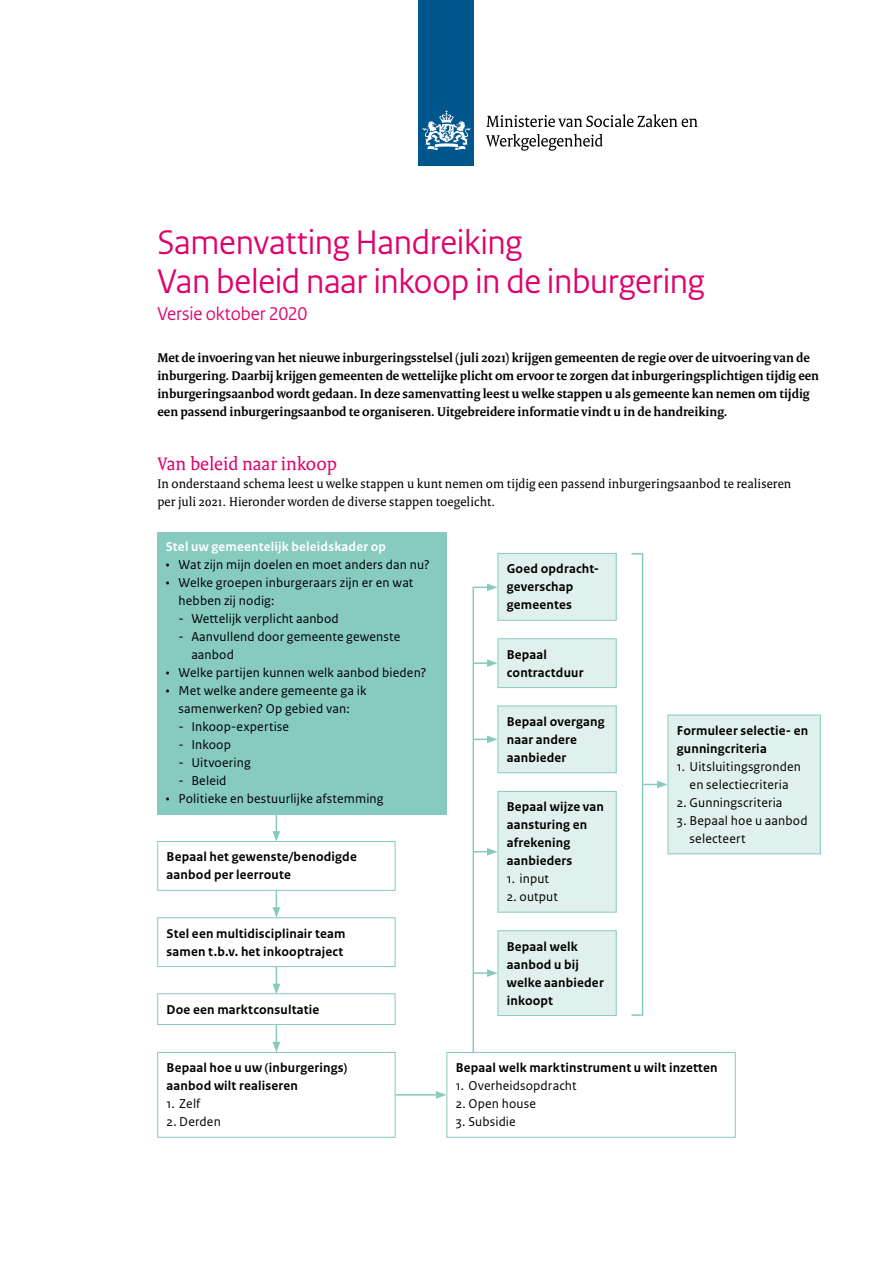
<style>
.page{position:relative;width:893px;height:1263px;background:#fff}
.page>*{position:absolute;margin:0;border:0;box-sizing:border-box;transform-origin:0 0}
.t1{font:36px/39px "Rijksoverheid Sans Heading";letter-spacing:-.01em;color:#e0006c}
.t2{font:19.5px "Rijksoverheid Serif";color:#e0006c}
.t3{font:19.5px "Rijksoverheid Sans Heading";letter-spacing:-.005em;color:#e0006c}
.t4{font:13.5px/18px "Rijksoverheid Sans Text";letter-spacing:.01em;color:#000}
.t5{font:700 13.5px/18px "Rijksoverheid Sans Text";letter-spacing:.015em;color:#000}
.t6{font:700 13.5px/18px "Rijksoverheid Serif";color:#000}
.t7{font:13.5px/18px "Rijksoverheid Serif";letter-spacing:.01em;color:#000}
.t8{font:700 13.5px "Rijksoverheid Sans Text";letter-spacing:.015em;color:#fff}
</style>
<div class="page">
<div style="left:157px;top:532px;width:289px;height:282px;background:#86cac0"></div>
<div style="left:157px;top:841px;width:238px;height:50px;border:1px solid #86cac0"></div>
<div style="left:498px;top:553px;width:118px;height:67px;background:#e0f0ed"></div>
<div style="left:497px;top:553px;width:120px;height:68px;border:1px solid #86cac0"></div>
<div style="left:498px;top:639px;width:118px;height:48px;background:#e0f0ed"></div>
<div style="left:497px;top:638px;width:120px;height:50px;border:1px solid #86cac0"></div>
<div style="left:498px;top:706px;width:118px;height:67px;background:#e0f0ed"></div>
<div style="left:497px;top:705px;width:120px;height:68px;border:1px solid #86cac0"></div>
<div style="left:498px;top:931px;width:118px;height:84px;background:#e0f0ed"></div>
<div style="left:497px;top:930px;width:120px;height:86px;border:1px solid #86cac0"></div>
<div style="left:498px;top:791px;width:118px;height:121px;background:#e0f0ed"></div>
<div style="left:497px;top:791px;width:120px;height:121px;border:1px solid #86cac0"></div>
<div style="left:668px;top:715px;width:152px;height:139px;background:#e0f0ed"></div>
<div style="left:668px;top:715px;width:153px;height:139px;border:1px solid #86cac0"></div>
<div style="left:157px;top:917px;width:238px;height:50px;border:1px solid #86cac0"></div>
<div style="left:157px;top:993px;width:238px;height:32px;border:1px solid #86cac0"></div>
<div style="left:157px;top:1052px;width:238px;height:85px;border:1px solid #86cac0"></div>
<div style="left:446px;top:1052px;width:290px;height:85px;border:1px solid #86cac0"></div>
<svg style="left:273px;top:814px;width:7px;height:28px"></svg>
<svg style="left:273px;top:890px;width:7px;height:28px"></svg>
<svg style="left:273px;top:967px;width:7px;height:27px"></svg>
<svg style="left:273px;top:1025px;width:7px;height:27px"></svg>
<hr style="left:395px;top:1094px;width:43px;height:1px;background:#86cac0">
<svg style="left:436px;top:1091px;width:10px;height:8px"></svg>
<svg style="left:643px;top:781px;width:25px;height:7px"></svg>
<svg style="left:472px;top:583px;width:25px;height:471px"></svg>
<div style="left:631px;top:553px;width:12px;height:463px;border:2px solid #86cac0"></div>
<div style="left:419px;top:0;width:55px;height:166px;background:#00578e"></div>
<svg style="left:423px;top:110px;width:47px;height:40px"></svg>
<svg style="left:486px;top:114px;width:211px;height:13px"></svg>
<svg style="left:486px;top:134px;width:116px;height:17px"></svg>
<h1 class="t1" style="left:157px;top:223px;width:549px">Samenvatting Handreiking<br>Van beleid naar inkoop in de inburgering</h1>
<h2 class="t3" style="left:157px;top:302px;width:152px">Versie oktober 2020</h2>
<p class="t6" style="left:157px;top:348px;width:663px">Met de invoering van het nieuwe inburgeringsstelsel (juli 2021) krijgen gemeenten de regie over de uitvoering van de inburgering. Daarbij krijgen gemeenten de wettelijke plicht om ervoor te zorgen dat inburgeringsplichtigen tijdig een inburgeringsaanbod wordt gedaan. In deze samenvatting leest u welke stappen u als gemeente kan nemen om tijdig een passend inburgeringsaanbod te organiseren. Uitgebreidere informatie vindt u in de handreiking.</p>
<h2 class="t2" style="left:157px;top:452px;width:181px">Van beleid naar inkoop</h2>
<p class="t7" style="left:157px;top:474px;width:635px">In onderstaand schema leest u welke stappen u kunt nemen om tijdig een passend inburgeringsaanbod te realiseren per juli 2021. Hieronder worden de diverse stappen toegelicht.</p>
<p class="t8" style="left:166px;top:539px;width:222px">Stel uw gemeentelijk beleidskader op</p>
<p class="t4" style="left:166px;top:556px;width:265px">• Wat zijn mijn doelen en moet anders dan nu?</p>
<p class="t4" style="left:179px;top:574px;width:236px;text-indent:-13px">• Welke groepen inburgeraars zijn er en wat hebben zij nodig:</p>
<p class="t4" style="left:179px;top:610px;width:162px">- Wettelijk verplicht aanbod</p>
<p class="t4" style="left:191px;top:628px;width:211px;text-indent:-13px">- Aanvullend door gemeente gewenste aanbod</p>
<p class="t4" style="left:166px;top:664px;width:262px">• Welke partijen kunnen welk aanbod bieden?</p>
<p class="t4" style="left:166px;top:682px;width:202px;text-align:center">• Met welke andere gemeente ga ik samenwerken? Op gebied van:</p>
<p class="t4" style="left:179px;top:718px;width:112px">- Inkoop-expertise</p>
<p class="t4" style="left:179px;top:736px;width:54px">- Inkoop</p>
<p class="t4" style="left:179px;top:754px;width:74px">- Uitvoering</p>
<p class="t4" style="left:179px;top:772px;width:49px">- Beleid</p>
<p class="t4" style="left:166px;top:790px;width:219px">• Politieke en bestuurlijke afstemming</p>
<p class="t5" style="left:507px;top:560px;width:94px">Goed opdracht&shy;geverschap gemeentes</p>
<p class="t5" style="left:507px;top:645px;width:78px">Bepaal contractduur</p>
<p class="t5" style="left:507px;top:713px;width:100px">Bepaal overgang naar andere aanbieder</p>
<p class="t5" style="left:677px;top:722px;width:133px">Formuleer selectie- en gunningcriteria</p>
<p class="t4" style="left:677px;top:758px;width:126px;text-align:center">1. Uitsluitingsgronden en selectiecriteria</p>
<p class="t4" style="left:677px;top:794px;width:107px">2. Gunningscriteria</p>
<p class="t4" style="left:690px;top:812px;width:119px;text-indent:-13px">3. Bepaal hoe u aanbod selecteert</p>
<p class="t5" style="left:507px;top:798px;width:99px">Bepaal wijze van aansturing en afrekening aanbieders</p>
<p class="t4" style="left:507px;top:870px;width:44px">1. input</p>
<p class="t4" style="left:507px;top:888px;width:53px">2. output</p>
<p class="t5" style="left:167px;top:848px;width:192px">Bepaal het gewenste/benodigde aanbod per leerroute</p>
<p class="t5" style="left:167px;top:924px;width:180px">Stel een multidisciplinair team samen t.b.v. het inkooptraject</p>
<p class="t5" style="left:167px;top:1000px;width:154px">Doe een marktconsultatie</p>
<p class="t5" style="left:167px;top:1059px;width:182px">Bepaal hoe u uw (inburgerings) aanbod wilt realiseren</p>
<p class="t4" style="left:167px;top:1095px;width:35px">1. Zelf</p>
<p class="t4" style="left:167px;top:1113px;width:56px">2. Derden</p>
<p class="t5" style="left:507px;top:937px;width:98px">Bepaal welk aanbod u bij welke aanbieder inkoopt</p>
<p class="t5" style="left:456px;top:1059px;width:263px">Bepaal welk marktinstrument u wilt inzetten</p>
<p class="t4" style="left:456px;top:1077px;width:122px">1. Overheidsopdracht</p>
<p class="t4" style="left:456px;top:1095px;width:82px">2. Open house</p>
<p class="t4" style="left:456px;top:1113px;width:62px">3. Subsidie</p>
</div>
